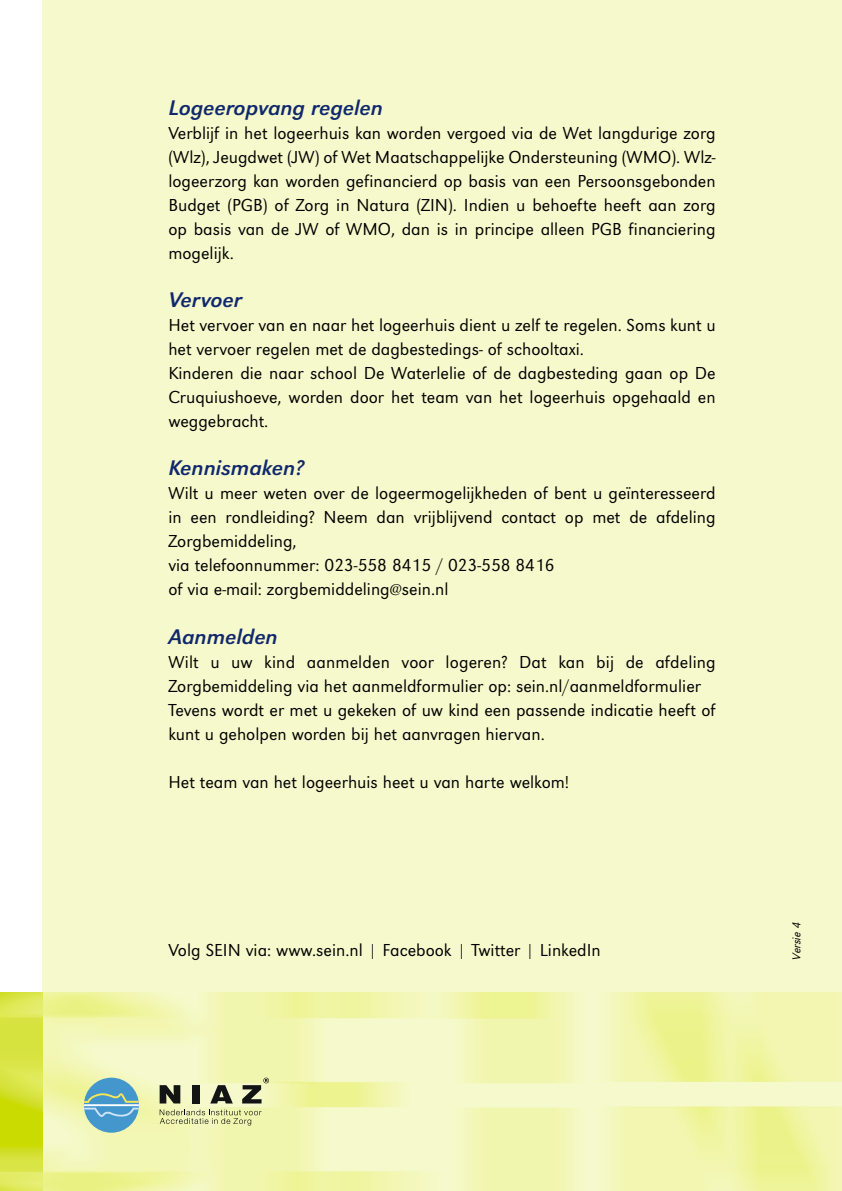
<style>
.page{position:relative;width:842px;height:1191px;background:#fff}
.page>*{position:absolute;margin:0;border:0;box-sizing:border-box;transform-origin:0 0}
.t1{font:italic 22px "URW Grotesk T";color:#10286d}
.t2{font:300 18px/24px "URW Grotesk T";color:#000}
.t3{font:12px "URW Grotesk T Lig Nar Obl";color:#000}
</style>
<div class="page">
<div style="left:42px;top:0;width:800px;height:1191px;background:#f6f9cb"></div>
<img style="left:42px;top:992px;width:800px;height:199px">
<img style="left:0;top:992px;width:42px;height:199px">
<svg style="left:160px;top:1085px;width:20px;height:18px"></svg>
<div style="left:193px;top:1085px;width:7px;height:18px;background:#131414"></div>
<svg style="left:210px;top:1085px;width:23px;height:18px"></svg>
<div style="left:84px;top:1077px;width:55px;height:55px;background:#4397cc;border-radius:50%"></div>
<svg style="left:84px;top:1092px;width:55px;height:29px"></svg>
<svg style="left:242px;top:1077px;width:27px;height:26px"></svg>
<svg style="left:160px;top:1109px;width:102px;height:16px;background:#cfd39b"></svg>
<p class="t1" style="left:168px;top:95px;width:216px">Logeeropvang regelen</p>
<p class="t2" style="left:168px;top:121px;width:549px;text-align:justify">Verblijf in het logeerhuis kan worden vergoed via de Wet langdurige zorg (Wlz), Jeugdwet (JW) of Wet Maatschappelijke Ondersteuning (WMO). Wlz&shy;logeerzorg kan worden gefinancierd op basis van een Persoonsgebonden Budget (PGB) of Zorg in Natura (ZIN). Indien u behoefte heeft aan zorg op basis van de JW of WMO, dan is in principe alleen PGB financiering mogelijk.</p>
<p class="t1" style="left:168px;top:287px;width:75px">Vervoer</p>
<p class="t2" style="left:168px;top:313px;width:549px">Het vervoer van en naar het logeerhuis dient u zelf te regelen. Soms kunt u het vervoer regelen met de dagbestedings- of schooltaxi.<br>Kinderen die naar school De Waterlelie of de dagbesteding gaan op De Cruquiushoeve, worden door het team van het logeerhuis opgehaald en weggebracht.</p>
<p class="t1" style="left:168px;top:455px;width:137px">Kennismaken?</p>
<p class="t2" style="left:168px;top:481px;width:549px">Wilt u meer weten over de logeermogelijkheden of bent u geïnteresseerd in een rondleiding? Neem dan vrijblijvend contact op met de afdeling Zorgbemiddeling,<br>via telefoonnummer: 023-558 8415 / 023-558 8416<br>of via e-mail: zorgbemiddeling@sein.nl</p>
<p class="t1" style="left:168px;top:623px;width:111px">Aanmelden</p>
<p class="t2" style="left:168px;top:649px;width:549px">Wilt u uw kind aanmelden voor logeren? Dat kan bij de afdeling Zorgbemiddeling via het aanmeldformulier op: sein.nl/aanmeldformulier Tevens wordt er met u gekeken of uw kind een passende indicatie heeft of kunt u geholpen worden bij het aanvragen hiervan.</p>
<p class="t2" style="left:168px;top:769px;width:402px">Het team van het logeerhuis heet u van harte welkom!</p>
<p class="t2" style="left:168px;top:937px;width:434px">Volg SEIN via: www.sein.nl | Facebook | Twitter | LinkedIn</p>
<p class="t3" style="left:790px;top:959px;width:39px;rotate:-90deg">Versie 4</p>
</div>
